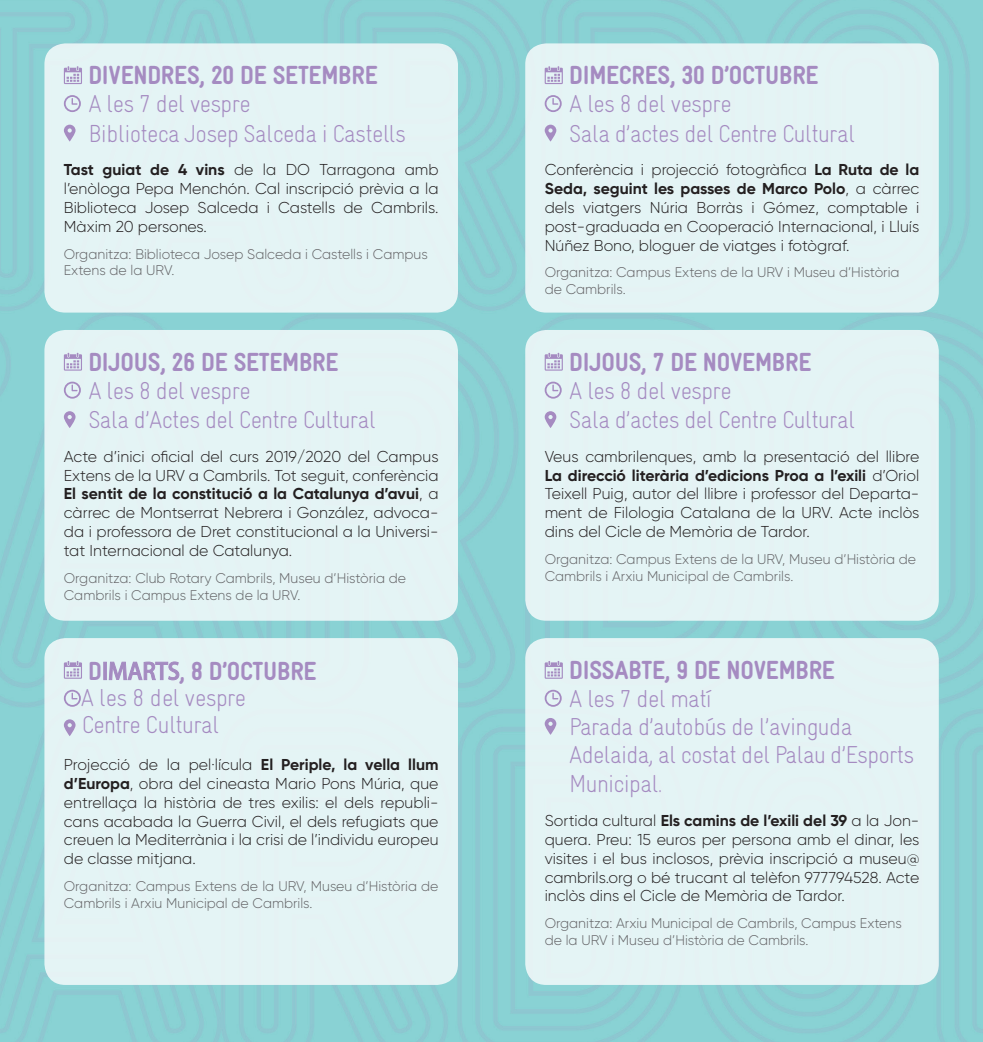
<style>
.page{position:relative;width:983px;height:1042px;background:#fff}
.page>*{position:absolute;margin:0;border:0;box-sizing:border-box;transform-origin:0 0}
.t1{font:900 26.25px "Gravur Condensed";letter-spacing:-.01em;color:#a58bc1}
.t2{font:300 24.5px/28.7px "Gravur Condensed";letter-spacing:-.03em;color:#a58bc1}
.t3{font:300 15.75px/18.9px "Gilroy";color:#231f20;text-align:justify}
.t4{font:300 14px/16.8px "Gilroy";color:#636366}
.s1{font-weight:700}
.s2{font-family:"Adobe Heiti Std";font-weight:400;font-size:22.75px}
</style>
<div class="page">
<div style="left:44px;top:43px;width:414px;height:270px;background:#e4f4f5;border-radius:21px"></div>
<div style="left:525px;top:43px;width:413px;height:270px;background:#e4f4f5;border-radius:21px"></div>
<div style="left:525px;top:330px;width:413px;height:291px;background:#e4f4f5;border-radius:21px"></div>
<div style="left:525px;top:638px;width:413px;height:347px;background:#e4f4f5;border-radius:21px"></div>
<div style="left:44px;top:330px;width:414px;height:291px;background:#e4f4f5;border-radius:21px"></div>
<div style="left:44px;top:638px;width:414px;height:347px;background:#e4f4f5;border-radius:21px"></div>
<svg style="left:64px;top:66px;width:18px;height:18px"></svg>
<svg style="left:64px;top:95px;width:17px;height:17px"></svg>
<svg style="left:64px;top:125px;width:11px;height:16px"></svg>
<svg style="left:544px;top:66px;width:18px;height:18px"></svg>
<svg style="left:544px;top:95px;width:17px;height:17px"></svg>
<svg style="left:544px;top:125px;width:12px;height:16px"></svg>
<svg style="left:544px;top:353px;width:18px;height:18px"></svg>
<svg style="left:544px;top:382px;width:17px;height:17px"></svg>
<svg style="left:544px;top:411px;width:12px;height:17px"></svg>
<svg style="left:544px;top:661px;width:18px;height:18px"></svg>
<svg style="left:544px;top:690px;width:17px;height:17px"></svg>
<svg style="left:544px;top:718px;width:12px;height:17px"></svg>
<svg style="left:64px;top:353px;width:18px;height:18px"></svg>
<svg style="left:64px;top:382px;width:17px;height:17px"></svg>
<svg style="left:64px;top:411px;width:11px;height:17px"></svg>
<svg style="left:64px;top:661px;width:18px;height:18px"></svg>
<svg style="left:64px;top:690px;width:17px;height:17px"></svg>
<svg style="left:64px;top:719px;width:11px;height:17px"></svg>
<p class="t1" style="left:88px;top:61px;width:291px">DIVENDRES, 20 DE SETEMBRE</p>
<p class="t2" style="left:88px;top:89px;width:164px">A les 7 del vespre</p>
<p class="t2" style="left:88px;top:119px;width:319px">Biblioteca Josep Salceda i Castells</p>
<p class="t3" style="left:64px;top:160px;width:376px"><span class="s1">Tast guiat de 4 vins</span> de la DO Tarragona amb l’enòloga Pepa Menchón. Cal inscripció prèvia a la Biblioteca Josep Salceda i Castells de Cambrils.<br>Màxim 20 persones.</p>
<p class="t4" style="left:64px;top:245px;width:365px">Organitza: Biblioteca Josep Salceda i Castells i Campus<br>Extens de la URV.</p>
<p class="t1" style="left:88px;top:347px;width:251px">DIJOUS, 26 DE SETEMBRE</p>
<p class="t2" style="left:88px;top:376px;width:164px">A les 8 del vespre</p>
<p class="t2" style="left:88px;top:405px;width:289px">Sala d’Actes del Centre Cultural</p>
<p class="t3" style="left:64px;top:446px;width:376px">Acte d’inici oficial del curs 2019/2020 del Campus Extens de la URV a Cambrils. Tot seguit, conferència <span class="s1">El sentit de la constitució a la Catalunya d’avui</span>, a càrrec de Montserrat Nebrera i González, advoca&shy;da i professora de Dret constitucional a la Universi&shy;tat Internacional de Catalunya.</p>
<p class="t4" style="left:64px;top:569px;width:344px">Organitza: Club Rotary Cambrils, Museu d’Història de<br>Cambrils i Campus Extens de la URV.</p>
<p class="t1" style="left:88px;top:656px;width:230px">D<span class="s2">IMARTS</span>, 8 D’OCTUBRE</p>
<p class="t2" style="left:81px;top:685px;width:167px;line-height:26.6px">A les 8 del vespre<br>Centre Cultural</p>
<p class="t3" style="left:64px;top:754px;width:376px">Projecció de la pel·lícula <span class="s1">El Periple, la vella llum d’Europa</span>, obra del cineasta Mario Pons Múria, que entrellaça la història de tres exilis: el dels republi&shy;cans acabada la Guerra Civil, el dels refugiats que creuen la Mediterrània i la crisi de l’individu europeu de classe mitjana.</p>
<p class="t4" style="left:64px;top:877px;width:376px">Organitza: Campus Extens de la URV, Museu d’Història de<br>Cambrils i Arxiu Municipal de Cambrils.</p>
<p class="t1" style="left:569px;top:61px;width:251px">DIMECRES, 30 D’OCTUBRE</p>
<p class="t2" style="left:569px;top:89px;width:164px">A les 8 del vespre</p>
<p class="t2" style="left:569px;top:119px;width:287px">Sala d’actes del Centre Cultural</p>
<p class="t3" style="left:544px;top:160px;width:376px">Conferència i projecció fotogràfica <span class="s1">La Ruta de la Seda, seguint les passes de Marco Polo</span>, a càrrec dels viatgers Núria Borràs i Gómez, comptable i post-graduada en Cooperació Internacional, i Lluís Núñez Bono, bloguer de viatges i fotògraf.</p>
<p class="t4" style="left:544px;top:264px;width:356px">Organitza: Campus Extens de la URV i Museu d’Història de Cambrils.</p>
<p class="t1" style="left:569px;top:347px;width:243px">DIJOUS, 7 DE NOVEMBRE</p>
<p class="t2" style="left:569px;top:376px;width:164px">A les 8 del vespre</p>
<p class="t2" style="left:569px;top:405px;width:287px">Sala d’actes del Centre Cultural</p>
<p class="t3" style="left:544px;top:446px;width:376px">Veus cambrilenques, amb la presentació del llibre <span class="s1">La direcció literària d’edicions Proa a l’exili</span> d’Oriol Teixell Puig, autor del llibre i professor del Departa&shy;ment de Filologia Catalana de la URV. Acte inclòs dins del Cicle de Memòria de Tardor.</p>
<p class="t4" style="left:544px;top:550px;width:373px">Organitza: Campus Extens de la URV, Museu d’Història de<br>Cambrils i Arxiu Municipal de Cambrils.</p>
<p class="t1" style="left:569px;top:655px;width:267px">DISSABTE, 9 DE NOVEMBRE</p>
<p class="t2" style="left:569px;top:684px;width:144px">A les 7 del matí</p>
<p class="t2" style="left:569px;top:712px;width:346px">Parada d’autobús de l’avinguda<br>Adelaida, al costat del Palau d’Esports<br>Municipal.</p>
<p class="t3" style="left:544px;top:810px;width:376px">Sortida cultural <span class="s1">Els camins de l’exili del 39</span> a la Jon&shy;quera. Preu: 15 euros per persona amb el dinar, les visites i el bus inclosos, prèvia inscripció a museu@ cambrils.org o bé trucant al telèfon 977794528. Acte inclòs dins el Cicle de Memòria de Tardor.</p>
<p class="t4" style="left:544px;top:914px;width:358px">Organitza: Arxiu Municipal de Cambrils, Campus Extens de la URV i Museu d’Història de Cambrils.</p>
</div>
